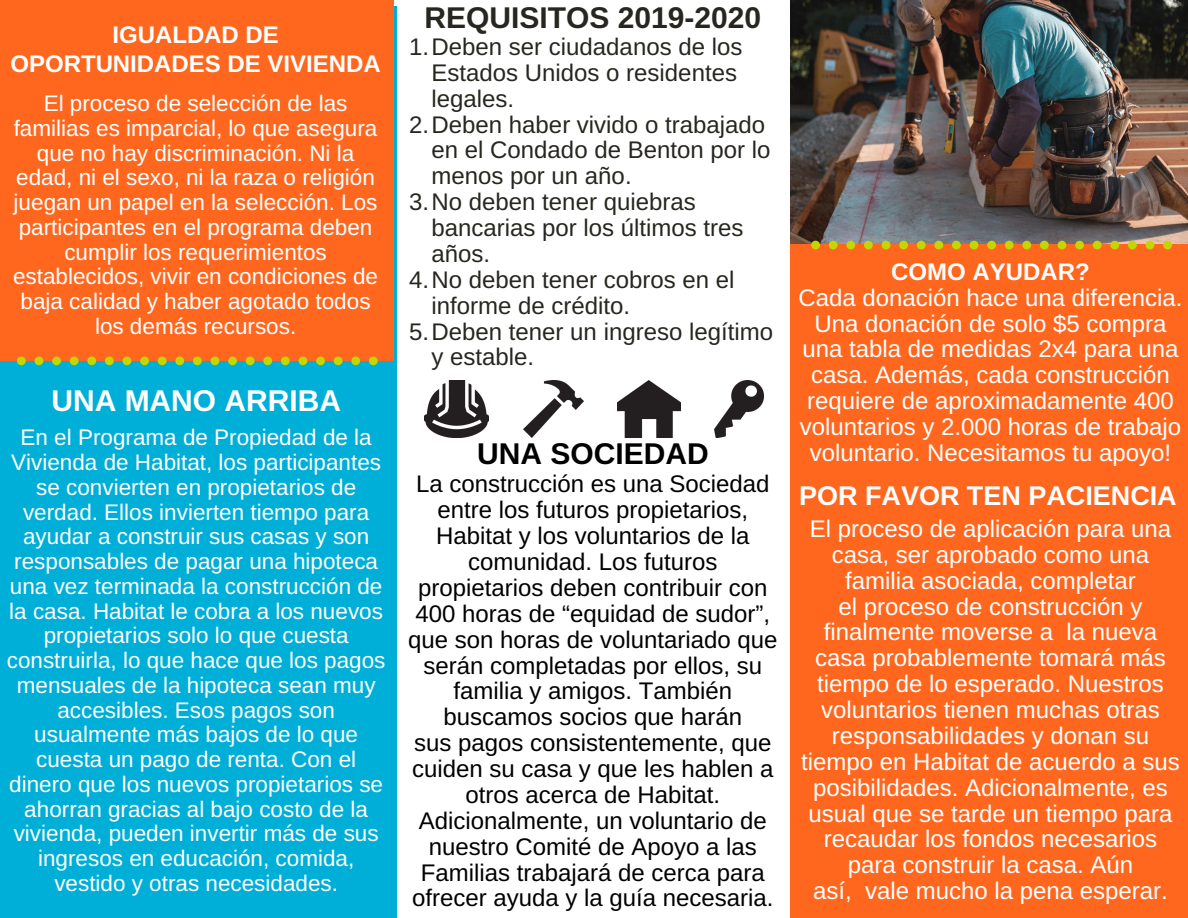
<style>
.page{position:relative;width:1188px;height:918px;background:#fff}
.page>*{position:absolute;margin:0;border:0;box-sizing:border-box;transform-origin:0 0}
.t1{font:700 30px "Arimo";color:#272620}
.t2{font:700 30px "Arimo";color:#fff}
.t3{font:700 30px "Arimo";color:#000}
.t4{font:700 27px "Arimo";color:#fff}
.t5{font:24px/25.8px "Arimo";color:#fff;text-align:center}
.t6{font:24px/25.8px "Arimo";color:#000;text-align:center}
.t7{font:24px "Arimo";color:#272620}
.t8{font:700 24px/29.2px "Arimo";color:#fff;text-align:center}
.t9{font:22.5px/24.8px "Arimo";color:#fff;text-align:center}
</style>
<div class="page">
<div style="left:0;top:7px;width:396px;height:911px;background:#00afd7"></div>
<div style="left:0;top:0;width:394px;height:360px;background:#ff671f"></div>
<div style="left:791px;top:0;width:397px;height:918px;background:#ff671f"></div>
<img style="left:791px;top:0;width:397px;height:243px">
<svg style="left:17px;top:357px;width:361px;height:8px"></svg>
<svg style="left:811px;top:241px;width:361px;height:8px"></svg>
<img style="left:617px;top:381px;width:63px;height:57px">
<img style="left:524px;top:381px;width:59px;height:57px">
<img style="left:715px;top:381px;width:48px;height:57px">
<img style="left:425px;top:381px;width:64px;height:57px">
<p class="t8" style="left:10px;top:20px;width:372px">IGUALDAD DE<br>OPORTUNIDADES DE VIVIENDA</p>
<p class="t9" style="left:13px;top:91px;width:367px">El proceso de selección de las familias es imparcial, lo que asegura que no hay discriminación. Ni la edad, ni el sexo, ni la raza o religión juegan un papel en la selección. Los participantes en el programa deben cumplir los requerimientos establecidos, vivir en condiciones de baja calidad y haber agotado todos los demás recursos.</p>
<h1 class="t2" style="left:51px;top:384px;width:291px">UNA MANO ARRIBA</h1>
<p class="t9" style="left:7px;top:425px;width:380px">En el Programa de Propiedad de la Vivienda de Habitat, los participantes se convierten en propietarios de verdad. Ellos invierten tiempo para ayudar a construir sus casas y son responsables de pagar una hipoteca una vez terminada la construcción de la casa. Habitat le cobra a los nuevos propietarios solo lo que cuesta construirla, lo que hace que los pagos mensuales de la hipoteca sean muy accesibles. Esos pagos son usualmente más bajos de lo que cuesta un pago de renta. Con el dinero que los nuevos propietarios se ahorran gracias al bajo costo de la vivienda, pueden invertir más de sus ingresos en educación, comida, vestido y otras necesidades.</p>
<h1 class="t1" style="left:425px;top:1px;width:338px">REQUISITOS 2019-2020</h1>
<p class="t7" style="left:409px;top:33px;width:335px">1.Deben ser ciudadanos de los</p>
<p class="t7" style="left:432px;top:59px;width:307px">Estados Unidos o residentes</p>
<p class="t7" style="left:432px;top:85px;width:84px">legales.</p>
<p class="t7" style="left:409px;top:111px;width:357px">2.Deben haber vivido o trabajado</p>
<p class="t7" style="left:432px;top:137px;width:340px">en el Condado de Benton por lo</p>
<p class="t7" style="left:432px;top:163px;width:202px">menos por un año.</p>
<p class="t7" style="left:409px;top:188px;width:288px">3.No deben tener quiebras</p>
<p class="t7" style="left:432px;top:214px;width:314px">bancarias por los últimos tres</p>
<p class="t7" style="left:432px;top:240px;width:60px">años.</p>
<p class="t7" style="left:409px;top:266px;width:327px">4.No deben tener cobros en el</p>
<p class="t7" style="left:432px;top:292px;width:200px">informe de crédito.</p>
<p class="t7" style="left:409px;top:318px;width:365px">5.Deben tener un ingreso legítimo</p>
<p class="t7" style="left:432px;top:344px;width:104px">y estable.</p>
<h1 class="t3" style="left:477px;top:437px;width:233px">UNA SOCIEDAD</h1>
<p class="t6" style="left:408px;top:471px;width:371px">La construcción es una Sociedad entre los futuros propietarios,<br>Habitat y los voluntarios de la comunidad. Los futuros propietarios deben contribuir con<br>400 horas de “equidad de sudor”, que son horas de voluntariado que serán completadas por ellos, su familia y amigos. También buscamos socios que harán<br>sus pagos consistentemente, que cuiden su casa y que les hablen a otros acerca de Habitat.<br>Adicionalmente, un voluntario de nuestro Comité de Apoyo a las<br>Familias trabajará de cerca para ofrecer ayuda y la guía necesaria.</p>
<p class="t8" style="left:891px;top:257px;width:200px">COMO AYUDAR?</p>
<p class="t5" style="left:798px;top:284px;width:386px">Cada donación hace una diferencia.<br>Una donación de solo $5 compra una tabla de medidas 2x4 para una casa. Además, cada construcción requiere de aproximadamente 400 voluntarios y 2.000 horas de trabajo voluntario. Necesitamos tu apoyo!</p>
<p class="t4" style="left:799px;top:481px;width:379px">POR FAVOR TEN PACIENCIA</p>
<p class="t5" style="left:801px;top:516px;width:380px">El proceso de aplicación para una casa, ser aprobado como una familia asociada, completar<br>el proceso de construcción y finalmente moverse a la nueva casa probablemente tomará más tiempo de lo esperado. Nuestros voluntarios tienen muchas otras responsabilidades y donan su tiempo en Habitat de acuerdo a sus posibilidades. Adicionalmente, es usual que se tarde un tiempo para recaudar los fondos necesarios para construir la casa. Aún<br>así, vale mucho la pena esperar.</p>
</div>
